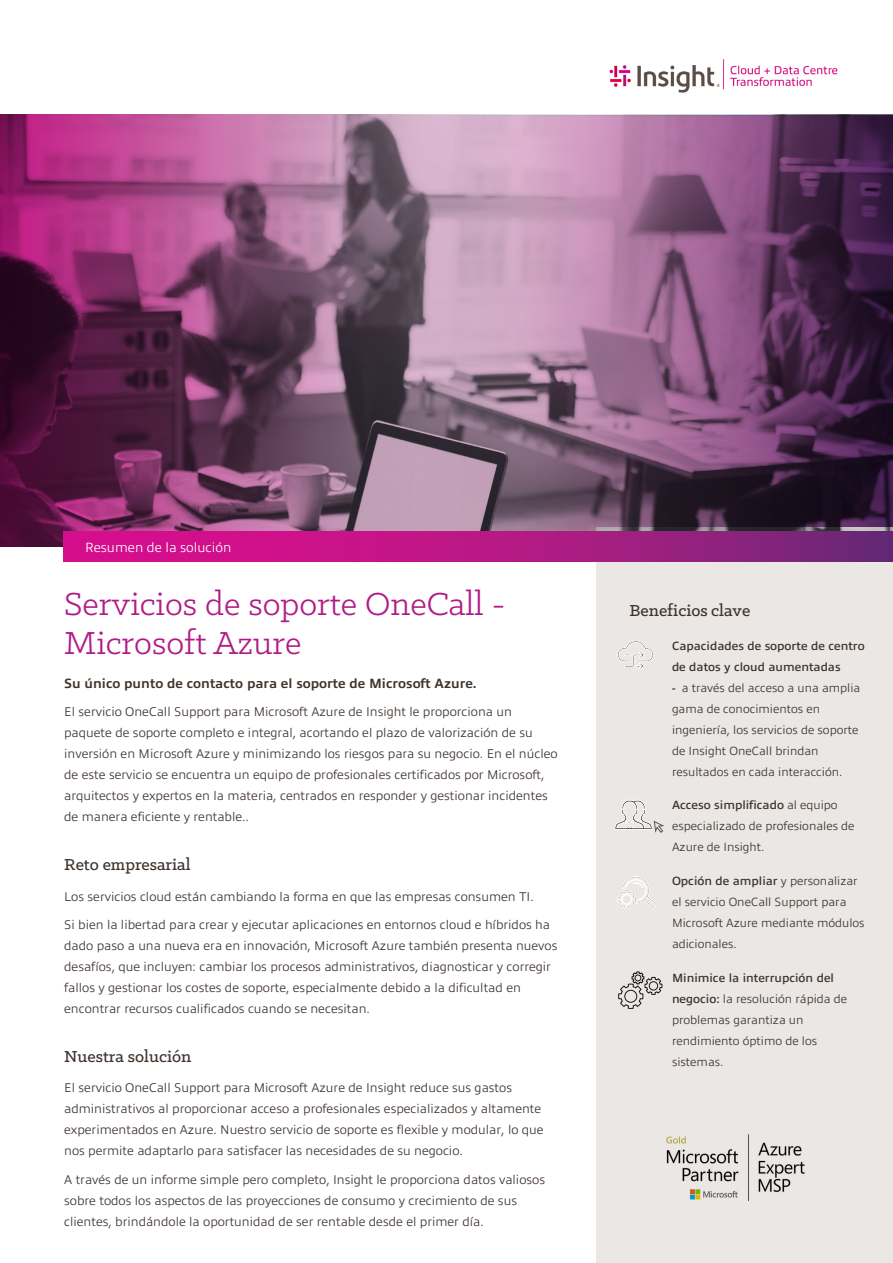
<style>
.page{position:relative;width:893px;height:1263px;background:#fff}
.page>*{position:absolute;margin:0;border:0;box-sizing:border-box;transform-origin:0 0}
.t1{font:36px/39px "Klinic Slab";color:#b01c87}
.t2{font:500 18px "Klinic Slab";color:#3e332d}
.t3{font:700 13.5px "Allumi Pro";color:#3e332d}
.t4{font:300 13.5px "Allumi Pro";color:#fff}
.t5{font:300 12.75px/21px "Allumi Pro";color:#3e332d}
.t6{font:300 12px/21px "Allumi Pro";color:#3e332d}
.t7{font:600 12px/21px "Allumi Pro";color:#3e332d}
.s1{font-weight:600}
</style>
<div class="page">
<div style="left:597px;top:527px;width:296px;height:736px;background:#eae7e4"></div>
<img style="left:609px;top:59px;width:229px;height:34px">
<img style="left:666px;top:1134px;width:139px;height:67px">
<img style="left:0;top:115px;width:893px;height:431px">
<svg style="left:64px;top:531px;width:829px;height:30px;background:#af1983"></svg>
<svg style="left:617px;top:641px;width:37px;height:28px"></svg>
<svg style="left:617px;top:876px;width:41px;height:33px"></svg>
<svg style="left:614px;top:800px;width:50px;height:33px"></svg>
<svg style="left:618px;top:971px;width:44px;height:38px"></svg>
<p class="t4" style="left:85px;top:537px;width:148px">Resumen de la solución</p>
<h1 class="t1" style="left:64px;top:583px;width:443px">Servicios de soporte OneCall -<br>Microsoft Azure</h1>
<p class="t3" style="left:64px;top:673px;width:414px">Su único punto de contacto para el soporte de Microsoft Azure.</p>
<p class="t5" style="left:64px;top:700px;width:495px">El servicio OneCall Support para Microsoft Azure de Insight le proporciona un paquete de soporte completo e integral, acortando el plazo de valorización de su inversión en Microsoft Azure y minimizando los riesgos para su negocio. En el núcleo de este servicio se encuentra un equipo de profesionales certificados por Microsoft, arquitectos y expertos en la materia, centrados en responder y gestionar incidentes de manera eficiente y rentable..</p>
<h2 class="t2" style="left:64px;top:853px;width:128px">Reto empresarial</h2>
<p class="t5" style="left:64px;top:885px;width:471px">Los servicios cloud están cambiando la forma en que las empresas consumen TI.</p>
<p class="t5" style="left:64px;top:913px;width:495px">Si bien la libertad para crear y ejecutar aplicaciones en entornos cloud e híbridos ha dado paso a una nueva era en innovación, Microsoft Azure también presenta nuevos desafíos, que incluyen: cambiar los procesos administrativos, diagnosticar y corregir fallos y gestionar los costes de soporte, especialmente debido a la dificultad en encontrar recursos cualificados cuando se necesitan.</p>
<h2 class="t2" style="left:64px;top:1045px;width:129px">Nuestra solución</h2>
<p class="t5" style="left:64px;top:1075px;width:481px">El servicio OneCall Support para Microsoft Azure de Insight reduce sus gastos administrativos al proporcionar acceso a profesionales especializados y altamente experimentados en Azure. Nuestro servicio de soporte es flexible y modular, lo que nos permite adaptarlo para satisfacer las necesidades de su negocio.</p>
<p class="t5" style="left:64px;top:1168px;width:482px">A través de un informe simple pero completo, Insight le proporciona datos valiosos sobre todos los aspectos de las proyecciones de consumo y crecimiento de sus clientes, brindándole la oportunidad de ser rentable desde el primer día.</p>
<h2 class="t2" style="left:630px;top:599px;width:122px">Beneficios clave</h2>
<p class="t7" style="left:672px;top:634px;width:194px">Capacidades de soporte de centro de datos y cloud aumentadas</p>
<p class="t6" style="left:672px;top:676px;width:190px"><span class="s1">-</span> a través del acceso a una amplia gama de conocimientos en ingeniería, los servicios de soporte de Insight OneCall brindan resultados en cada interacción.</p>
<p class="t6" style="left:672px;top:794px;width:184px"><span class="s1">Acceso simplificado</span> al equipo especializado de profesionales de<br>Azure de Insight.</p>
<p class="t6" style="left:672px;top:869px;width:194px"><span class="s1">Opción de ampliar</span> y personalizar el servicio OneCall Support para<br>Microsoft Azure mediante módulos adicionales.</p>
<p class="t6" style="left:672px;top:966px;width:177px"><span class="s1">Minimice la interrupción del negocio:</span> la resolución rápida de problemas garantiza un rendimiento óptimo de los sistemas.</p>
</div>
